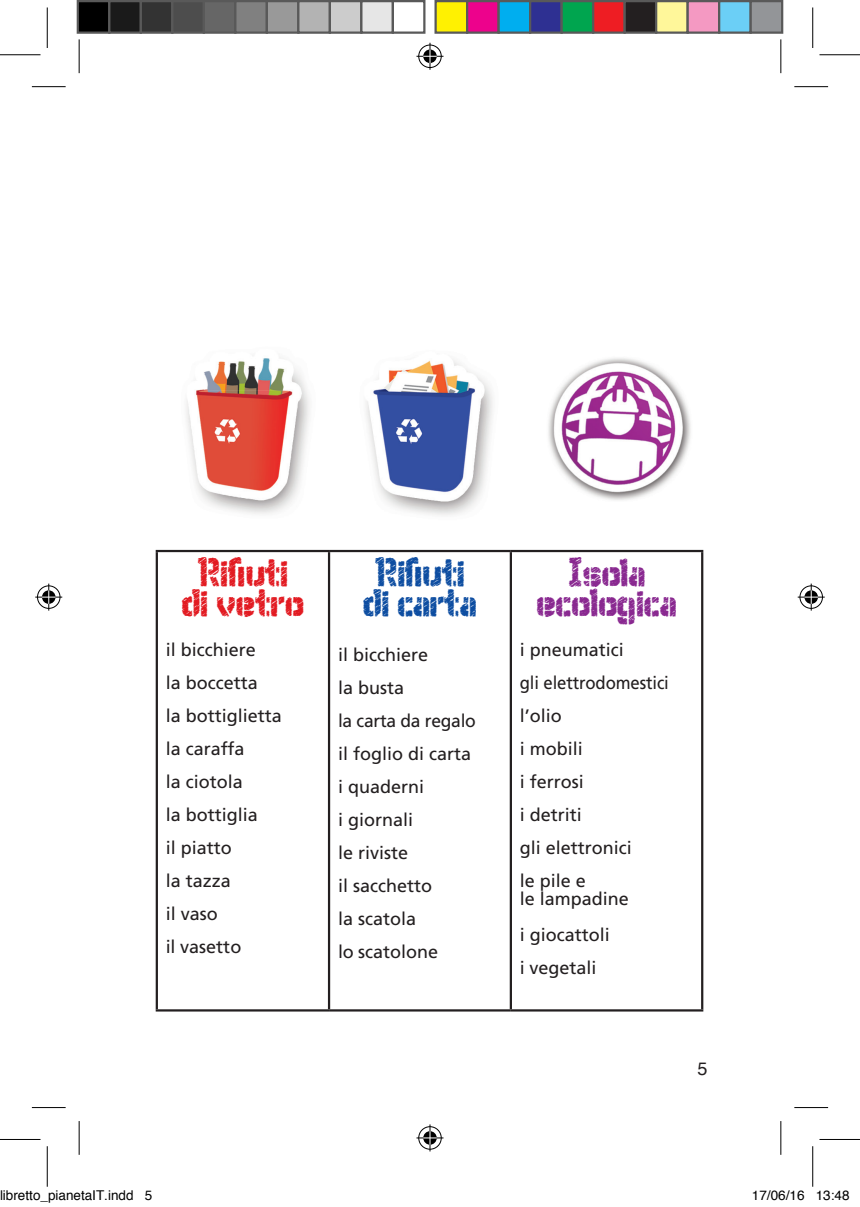
<style>
.page{position:relative;width:860px;height:1207px;background:#fff}
.page>*{position:absolute;margin:0;border:0;box-sizing:border-box;transform-origin:0 0}
.t1{font:33.75px "WC Wunderbach Rough Bta";color:#e21a21}
.t2{font:33.75px "WC Wunderbach Rough Bta";letter-spacing:-.005em;color:#0d4da1}
.t3{font:33.75px "WC Wunderbach Rough Bta";color:#892890}
.t4{font:18px "Frutiger";color:#231f20}
.t5{font:18px "Frutiger";color:#231f20;scale:.93 1}
.t6{font:18px "Helvetica";color:#231f20}
.t7{font:13.5px "Helvetica";color:#000}
</style>
<div class="page">
<img style="left:186px;top:357px;width:505px;height:159px">
<hr style="left:156px;top:550px;width:173px;height:2px;background:#231f20">
<hr style="left:156px;top:552px;width:2px;height:457px;background:#231f20">
<hr style="left:329px;top:550px;width:182px;height:2px;background:#231f20">
<hr style="left:328px;top:552px;width:2px;height:457px;background:#231f20">
<hr style="left:511px;top:550px;width:192px;height:2px;background:#231f20">
<hr style="left:510px;top:552px;width:2px;height:457px;background:#231f20">
<hr style="left:701px;top:552px;width:2px;height:457px;background:#231f20">
<hr style="left:156px;top:1009px;width:173px;height:2px;background:#231f20">
<hr style="left:329px;top:1009px;width:182px;height:2px;background:#231f20">
<hr style="left:511px;top:1009px;width:192px;height:2px;background:#231f20">
<hr style="left:32px;top:86px;width:34px;height:1px;background:#000">
<hr style="left:794px;top:86px;width:34px;height:1px;background:#000">
<hr style="left:32px;top:1107px;width:34px;height:1px;background:#000">
<hr style="left:794px;top:1107px;width:34px;height:1px;background:#000">
<hr style="left:79px;top:39px;width:1px;height:34px;background:#000">
<hr style="left:79px;top:1121px;width:1px;height:33px;background:#000">
<hr style="left:780px;top:39px;width:1px;height:34px;background:#000">
<hr style="left:780px;top:1121px;width:1px;height:33px;background:#000">
<hr style="left:0;top:54px;width:40px;height:1px;background:#000">
<hr style="left:819px;top:54px;width:41px;height:1px;background:#000">
<hr style="left:0;top:1139px;width:40px;height:1px;background:#000">
<hr style="left:819px;top:1139px;width:41px;height:1px;background:#000">
<hr style="left:47px;top:7px;width:1px;height:41px;background:#000">
<hr style="left:47px;top:1146px;width:1px;height:40px;background:#000">
<hr style="left:812px;top:7px;width:1px;height:41px;background:#000">
<hr style="left:812px;top:1146px;width:1px;height:40px;background:#000">
<svg style="left:416px;top:43px;width:27px;height:27px"></svg>
<svg style="left:416px;top:1124px;width:27px;height:27px"></svg>
<svg style="left:35px;top:583px;width:27px;height:27px"></svg>
<svg style="left:798px;top:583px;width:27px;height:27px"></svg>
<div style="left:78px;top:1px;width:31px;height:32px;background:#000"></div>
<div style="left:77px;top:0;width:33px;height:34px;border:2px solid #595959"></div>
<div style="left:109px;top:1px;width:32px;height:32px;background:#1a1a1a"></div>
<div style="left:108px;top:0;width:34px;height:34px;border:2px solid #595959"></div>
<div style="left:141px;top:1px;width:31px;height:32px;background:#333"></div>
<div style="left:140px;top:0;width:33px;height:34px;border:2px solid #595959"></div>
<div style="left:172px;top:1px;width:32px;height:32px;background:#4d4d4d"></div>
<div style="left:171px;top:0;width:34px;height:34px;border:2px solid #595959"></div>
<div style="left:204px;top:1px;width:31px;height:32px;background:#666"></div>
<div style="left:203px;top:0;width:33px;height:34px;border:2px solid #595959"></div>
<div style="left:235px;top:1px;width:32px;height:32px;background:#808080"></div>
<div style="left:234px;top:0;width:34px;height:34px;border:2px solid #595959"></div>
<div style="left:267px;top:1px;width:31px;height:32px;background:#999"></div>
<div style="left:266px;top:0;width:33px;height:34px;border:2px solid #595959"></div>
<div style="left:298px;top:1px;width:32px;height:32px;background:#b3b3b3"></div>
<div style="left:297px;top:0;width:34px;height:34px;border:2px solid #595959"></div>
<div style="left:330px;top:1px;width:31px;height:32px;background:#ccc"></div>
<div style="left:329px;top:0;width:33px;height:34px;border:2px solid #595959"></div>
<div style="left:361px;top:1px;width:32px;height:32px;background:#e6e6e6"></div>
<div style="left:360px;top:0;width:34px;height:34px;border:2px solid #595959"></div>
<div style="left:392px;top:0;width:33px;height:34px;border:2px solid #595959"></div>
<div style="left:436px;top:1px;width:31px;height:32px;background:#fff101"></div>
<div style="left:434px;top:0;width:34px;height:34px;border:2px solid #595959"></div>
<div style="left:467px;top:1px;width:32px;height:32px;background:#ed028c"></div>
<div style="left:466px;top:0;width:34px;height:34px;border:2px solid #595959"></div>
<div style="left:499px;top:1px;width:31px;height:32px;background:#00aeef"></div>
<div style="left:497px;top:0;width:34px;height:34px;border:2px solid #595959"></div>
<div style="left:530px;top:1px;width:32px;height:32px;background:#2e3092"></div>
<div style="left:529px;top:0;width:34px;height:34px;border:2px solid #595959"></div>
<div style="left:562px;top:1px;width:31px;height:32px;background:#00a54f"></div>
<div style="left:560px;top:0;width:34px;height:34px;border:2px solid #595959"></div>
<div style="left:593px;top:1px;width:32px;height:32px;background:#ee1d23"></div>
<div style="left:592px;top:0;width:34px;height:34px;border:2px solid #595959"></div>
<div style="left:625px;top:1px;width:31px;height:32px;background:#231f20"></div>
<div style="left:623px;top:0;width:34px;height:34px;border:2px solid #595959"></div>
<div style="left:656px;top:1px;width:32px;height:32px;background:#fff79a"></div>
<div style="left:655px;top:0;width:34px;height:34px;border:2px solid #595959"></div>
<div style="left:688px;top:1px;width:31px;height:32px;background:#f499c2"></div>
<div style="left:686px;top:0;width:34px;height:34px;border:2px solid #595959"></div>
<div style="left:719px;top:1px;width:32px;height:32px;background:#6bcff6"></div>
<div style="left:718px;top:0;width:34px;height:34px;border:2px solid #595959"></div>
<div style="left:751px;top:1px;width:31px;height:32px;background:#939598"></div>
<div style="left:749px;top:0;width:34px;height:34px;border:2px solid #595959"></div>
<p class="t1" style="left:198px;top:548px;width:91px">Rifiuti</p>
<p class="t1" style="left:182px;top:578px;width:124px">di vetro</p>
<p class="t4" style="left:166px;top:639px;width:92px">il bicchiere</p>
<p class="t4" style="left:166px;top:672px;width:94px">la boccetta</p>
<p class="t4" style="left:166px;top:705px;width:118px">la bottiglietta</p>
<p class="t4" style="left:166px;top:738px;width:80px">la caraffa</p>
<p class="t4" style="left:166px;top:771px;width:79px">la ciotola</p>
<p class="t4" style="left:166px;top:804px;width:94px">la bottiglia</p>
<p class="t4" style="left:166px;top:837px;width:68px">il piatto</p>
<p class="t4" style="left:166px;top:870px;width:67px">la tazza</p>
<p class="t4" style="left:166px;top:903px;width:54px">il vaso</p>
<p class="t4" style="left:166px;top:936px;width:77px">il vasetto</p>
<p class="t2" style="left:375px;top:548px;width:90px">Rifiuti</p>
<p class="t2" style="left:363px;top:578px;width:115px">di carta</p>
<p class="t4" style="left:338px;top:644px;width:92px">il bicchiere</p>
<p class="t4" style="left:338px;top:677px;width:68px">la busta</p>
<p class="t4" style="left:338px;top:710px;width:139px">la carta da regalo</p>
<p class="t4" style="left:338px;top:743px;width:135px">il foglio di carta</p>
<p class="t4" style="left:338px;top:776px;width:88px">i quaderni</p>
<p class="t4" style="left:338px;top:809px;width:77px">i giornali</p>
<p class="t4" style="left:338px;top:842px;width:72px">le riviste</p>
<p class="t4" style="left:338px;top:875px;width:96px">il sacchetto</p>
<p class="t4" style="left:338px;top:908px;width:80px">la scatola</p>
<p class="t4" style="left:338px;top:941px;width:102px">lo scatolone</p>
<p class="t3" style="left:568px;top:548px;width:79px">Isola</p>
<p class="t3" style="left:536px;top:578px;width:142px">ecologica</p>
<p class="t4" style="left:520px;top:639px;width:106px">i pneumatici</p>
<p class="t5" style="left:520px;top:672px;width:162px">gli elettrodomestici</p>
<p class="t4" style="left:520px;top:705px;width:44px">l’olio</p>
<p class="t4" style="left:520px;top:738px;width:65px">i mobili</p>
<p class="t4" style="left:520px;top:771px;width:66px">i ferrosi</p>
<p class="t4" style="left:520px;top:804px;width:64px">i detriti</p>
<p class="t4" style="left:520px;top:837px;width:114px">gli elettronici</p>
<p class="t4" style="left:520px;top:870px;width:68px">le pile e</p>
<p class="t4" style="left:520px;top:888px;width:111px">le lampadine</p>
<p class="t4" style="left:520px;top:923px;width:92px">i giocattoli</p>
<p class="t4" style="left:520px;top:956px;width:78px">i vegetali</p>
<p class="t6" style="left:697px;top:1054px;width:12px">5</p>
<p class="t7" style="left:0;top:1185px;width:154px">libretto_pianetaIT.indd 5</p>
<p class="t7" style="left:752px;top:1185px;width:99px">17/06/16 13:48</p>
</div>
